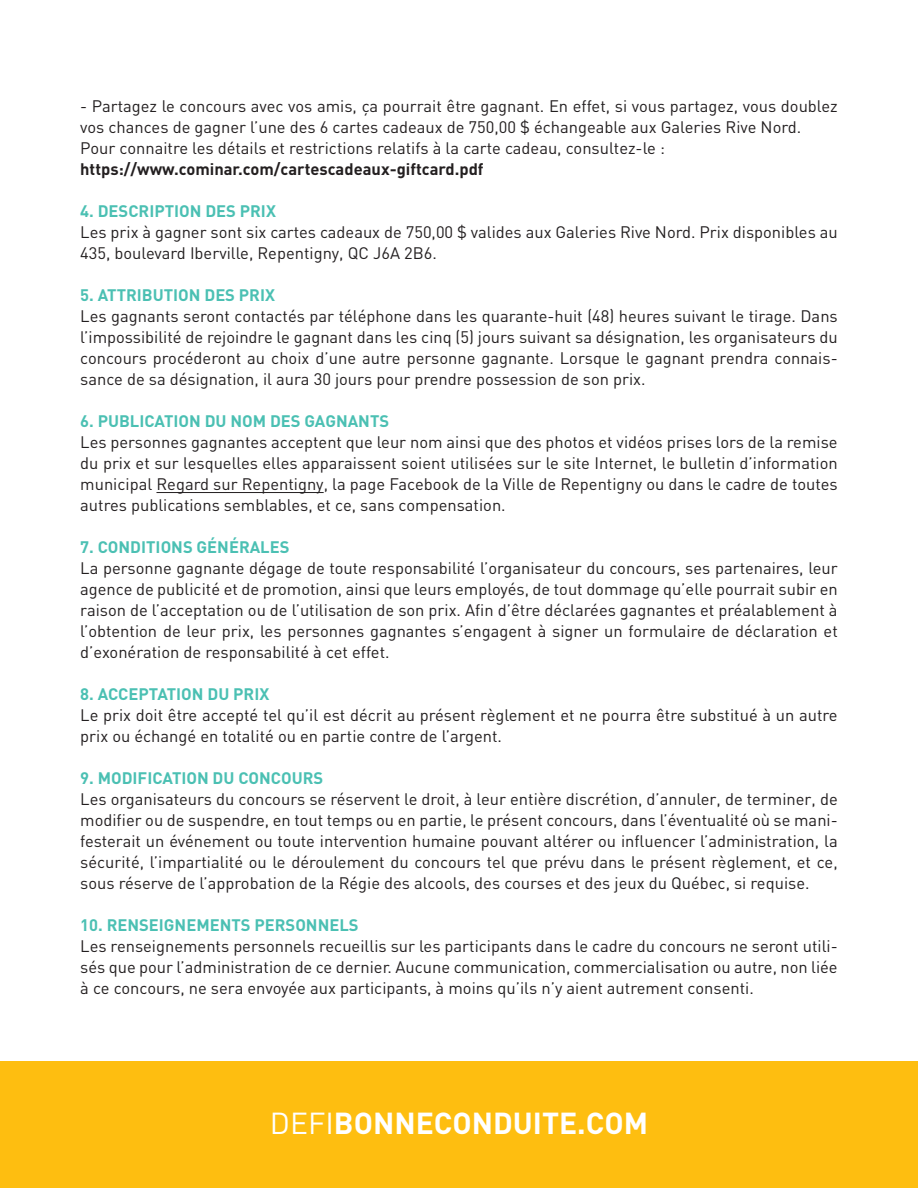
<style>
.page{position:relative;width:918px;height:1188px;background:#fff}
.page>*{position:absolute;margin:0;border:0;box-sizing:border-box;transform-origin:0 0}
.t1{font:700 30px "DIN";color:#fff}
.t2{font:16.5px/21px "DIN";color:#231f20;text-align:justify}
.t3{font:700 16.5px "DIN";color:#4bc0b3}
.t4{font:700 16.5px "DIN";color:#231f20}
.s1{font-weight:400}
</style>
<div class="page">
<div style="left:0;top:1061px;width:918px;height:127px;background:#febe10"></div>
<hr style="left:156px;top:492px;width:168px;height:1px;background:#231f20">
<p class="t2" style="left:80px;top:95px;width:759px;text-align:left">- Partagez le concours avec vos amis, ça pourrait être gagnant. En effet, si vous partagez, vous doublez vos chances de gagner l’une des 6 cartes cadeaux de 750,00 $ échangeable aux Galeries Rive Nord.<br>Pour connaitre les détails et restrictions relatifs à la carte cadeau, consultez-le :</p>
<p class="t4" style="left:80px;top:159px;width:405px">https://www.cominar.com/cartescadeaux-giftcard.pdf</p>
<p class="t3" style="left:80px;top:201px;width:197px">4. DESCRIPTION DES PRIX</p>
<p class="t2" style="left:80px;top:221px;width:759px">Les prix à gagner sont six cartes cadeaux de 750,00 $ valides aux Galeries Rive Nord. Prix disponibles au<br>435, boulevard Iberville, Repentigny, QC J6A 2B6.</p>
<p class="t3" style="left:80px;top:285px;width:196px">5. ATTRIBUTION DES PRIX</p>
<p class="t2" style="left:80px;top:305px;width:759px">Les gagnants seront contactés par téléphone dans les quarante-huit (48) heures suivant le tirage. Dans l’impossibilité de rejoindre le gagnant dans les cinq (5) jours suivant sa désignation, les organisateurs du concours procéderont au choix d’une autre personne gagnante. Lorsque le gagnant prendra connais&shy;sance de sa désignation, il aura 30 jours pour prendre possession de son prix.</p>
<p class="t3" style="left:80px;top:411px;width:310px">6. PUBLICATION DU NOM DES GAGNANTS</p>
<p class="t2" style="left:80px;top:432px;width:759px">Les personnes gagnantes acceptent que leur nom ainsi que des photos et vidéos prises lors de la remise du prix et sur lesquelles elles apparaissent soient utilisées sur le site Internet, le bulletin d’information municipal Regard sur Repentigny, la page Facebook de la Ville de Repentigny ou dans le cadre de toutes autres publications semblables, et ce, sans compensation.</p>
<p class="t3" style="left:80px;top:536px;width:211px">7. CONDITIONS GÉNÉRALES</p>
<p class="t2" style="left:80px;top:557px;width:759px">La personne gagnante dégage de toute responsabilité l’organisateur du concours, ses partenaires, leur agence de publicité et de promotion, ainsi que leurs employés, de tout dommage qu’elle pourrait subir en raison de l’acceptation ou de l’utilisation de son prix. Afin d’être déclarées gagnantes et préalablement à l’obtention de leur prix, les personnes gagnantes s’engagent à signer un formulaire de déclaration et d’exonération de responsabilité à cet effet.</p>
<p class="t3" style="left:80px;top:684px;width:191px">8. ACCEPTATION DU PRIX</p>
<p class="t2" style="left:80px;top:704px;width:759px">Le prix doit être accepté tel qu’il est décrit au présent règlement et ne pourra être substitué à un autre prix ou échangé en totalité ou en partie contre de l’argent.</p>
<p class="t3" style="left:80px;top:768px;width:245px">9. MODIFICATION DU CONCOURS</p>
<p class="t2" style="left:80px;top:788px;width:759px">Les organisateurs du concours se réservent le droit, à leur entière discrétion, d’annuler, de terminer, de modifier ou de suspendre, en tout temps ou en partie, le présent concours, dans l’éventualité où se mani&shy;festerait un événement ou toute intervention humaine pouvant altérer ou influencer l’administration, la sécurité, l’impartialité ou le déroulement du concours tel que prévu dans le présent règlement, et ce, sous réserve de l’approbation de la Régie des alcools, des courses et des jeux du Québec, si requise.</p>
<p class="t3" style="left:80px;top:915px;width:280px">10. RENSEIGNEMENTS PERSONNELS</p>
<p class="t2" style="left:80px;top:936px;width:759px">Les renseignements personnels recueillis sur les participants dans le cadre du concours ne seront utili&shy;sés que pour l’administration de ce dernier. Aucune communication, commercialisation ou autre, non liée à ce concours, ne sera envoyée aux participants, à moins qu’ils n’y aient autrement consenti.</p>
<h1 class="t1" style="left:270px;top:1103px;width:380px"><span class="s1">DEFI</span>BONNECONDUITE.COM</h1>
</div>
